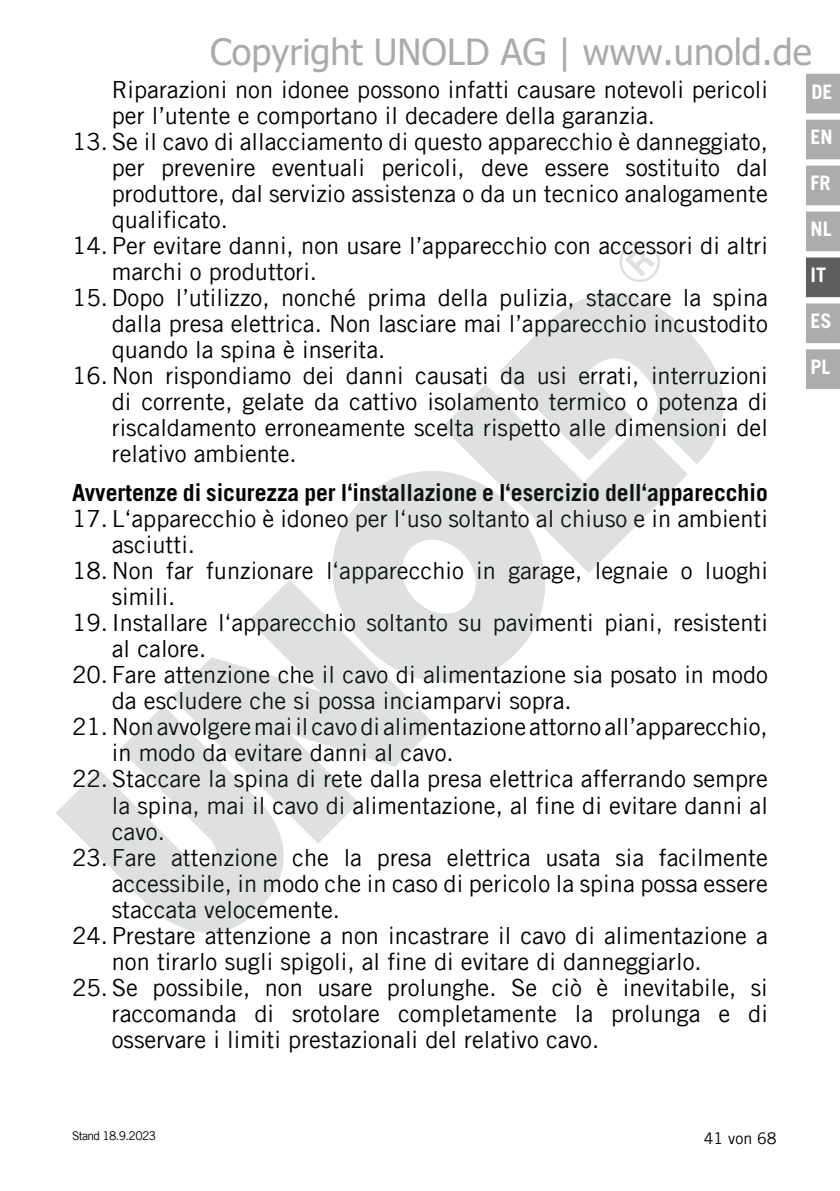
<style>
.page{position:relative;width:840px;height:1191px;background:#fff}
.page>*{position:absolute;margin:0;border:0;box-sizing:border-box;transform-origin:0 0}
.t1{font:36px "Tahoma";color:#ababab}
.t2{font:23.6px/26px "Trade Gothic LT Com";color:#000}
.t3{font:700 23.6px "Trade Gothic LT Com";color:#000}
.t4{font:700 20px "Trade Gothic LT Com";color:#fff}
.t5{font:16px "Trade Gothic LT Com";color:#000}
.t6{font:12px "Trade Gothic LT Com";letter-spacing:-.055em;color:#000}
</style>
<div class="page">
<div style="left:805px;top:74px;width:34px;height:39px;background:#acacac"></div>
<div style="left:805px;top:120px;width:34px;height:39px;background:#acacac"></div>
<div style="left:805px;top:166px;width:34px;height:39px;background:#acacac"></div>
<div style="left:805px;top:211px;width:34px;height:40px;background:#acacac;border:2px solid #acacac"></div>
<div style="left:805px;top:257px;width:34px;height:40px;background:#5f5e5e;border:2px solid #5f5e5e"></div>
<div style="left:805px;top:303px;width:34px;height:40px;background:#acacac;border:2px solid #acacac"></div>
<div style="left:805px;top:349px;width:34px;height:40px;background:#acacac;border:2px solid #acacac"></div>
<svg style="left:543px;top:293px;width:181px;height:182px;fill:#dee0e1"></svg>
<svg style="left:442px;top:328px;width:245px;height:245px;fill:#dee0e1"></svg>
<svg style="left:332px;top:428px;width:255px;height:254px;fill:#dee0e1"></svg>
<svg style="left:172px;top:579px;width:264px;height:264px;fill:#dee0e1"></svg>
<svg style="left:56px;top:702px;width:260px;height:231px;fill:#dee0e1"></svg>
<svg style="left:619px;top:241px;width:41px;height:41px"></svg>
<h1 class="t1" style="left:210px;top:27px;width:602px">Copyright UNOLD AG | www.unold.de</h1>
<p class="t2" style="left:112px;top:76px;width:657px">Riparazioni non idonee possono infatti causare notevoli pericoli per l’utente e comportano il decadere della garanzia.</p>
<p class="t2" style="left:112px;top:128px;width:657px;text-align:justify;text-indent:-40px">13. Se il cavo di allacciamento di questo apparecchio è danneggiato, per prevenire eventuali pericoli, deve essere sostituito dal produttore, dal servizio assistenza o da un tecnico analogamente qualificato.</p>
<p class="t2" style="left:72px;top:232px;width:697px">14. Per evitare danni, non usare l’apparecchio con accessori di altri</p>
<p class="t2" style="left:112px;top:258px;width:207px">marchi o produttori.</p>
<p class="t2" style="left:72px;top:284px;width:697px">15.Dopo l’utilizzo, nonché prima della pulizia, staccare la spina</p>
<p class="t2" style="left:112px;top:310px;width:657px">dalla presa elettrica. Non lasciare mai l’apparecchio incustodito</p>
<p class="t2" style="left:112px;top:336px;width:275px">quando la spina è inserita.</p>
<p class="t2" style="left:112px;top:362px;width:657px;text-align:justify;text-indent:-40px">16. Non rispondiamo dei danni causati da usi errati, interruzioni di corrente, gelate da cattivo isolamento termico o potenza di riscaldamento erroneamente scelta rispetto alle dimensioni del relativo ambiente.</p>
<p class="t3" style="left:72px;top:478px;width:696px">Avvertenze di sicurezza per l‘installazione e l‘esercizio dell‘apparecchio</p>
<p class="t2" style="left:112px;top:505px;width:657px;text-indent:-40px">17. L‘apparecchio è idoneo per l‘uso soltanto al chiuso e in ambienti asciutti.</p>
<p class="t2" style="left:72px;top:557px;width:697px">18. Non far funzionare l‘apparecchio in garage, legnaie o luoghi</p>
<p class="t2" style="left:112px;top:583px;width:65px">simili.</p>
<p class="t2" style="left:72px;top:609px;width:697px">19.Installare l‘apparecchio soltanto su pavimenti piani, resistenti</p>
<p class="t2" style="left:112px;top:635px;width:96px">al calore.</p>
<p class="t2" style="left:112px;top:661px;width:657px;text-indent:-40px">20. Fare attenzione che il cavo di alimentazione sia posato in modo da escludere che si possa inciamparvi sopra.</p>
<p class="t2" style="left:112px;top:713px;width:657px;text-indent:-40px">21. Non avvolgere mai il cavo di alimentazione attorno all’apparecchio, in modo da evitare danni al cavo.</p>
<p class="t2" style="left:112px;top:766px;width:657px;text-align:justify;text-indent:-40px">22. Staccare la spina di rete dalla presa elettrica afferrando sempre la spina, mai il cavo di alimentazione, al fine di evitare danni al cavo.</p>
<p class="t2" style="left:112px;top:844px;width:657px;text-align:justify;text-indent:-40px">23. Fare attenzione che la presa elettrica usata sia facilmente accessibile, in modo che in caso di pericolo la spina possa essere staccata velocemente.</p>
<p class="t2" style="left:112px;top:922px;width:657px;text-indent:-40px">24. Prestare attenzione a non incastrare il cavo di alimentazione a non tirarlo sugli spigoli, al fine di evitare di danneggiarlo.</p>
<p class="t2" style="left:112px;top:974px;width:657px;text-align:justify;text-indent:-40px">25. Se possibile, non usare prolunghe. Se ciò è inevitabile, si raccomanda di srotolare completamente la prolunga e di osservare i limiti prestazionali del relativo cavo.</p>
<p class="t6" style="left:72px;top:1128px;width:85px">Stand 18.9.2023</p>
<p class="t5" style="left:703px;top:1128px;width:74px">41 von 68</p>
<p class="t4" style="left:811px;top:80px;width:23px">DE</p>
<p class="t4" style="left:810px;top:125px;width:24px">EN</p>
<p class="t4" style="left:810px;top:171px;width:21px">FR</p>
<p class="t4" style="left:810px;top:217px;width:23px">NL</p>
<p class="t4" style="left:810px;top:262px;width:17px">IT</p>
<p class="t4" style="left:810px;top:308px;width:23px">ES</p>
<p class="t4" style="left:810px;top:354px;width:21px">PL</p>
</div>
